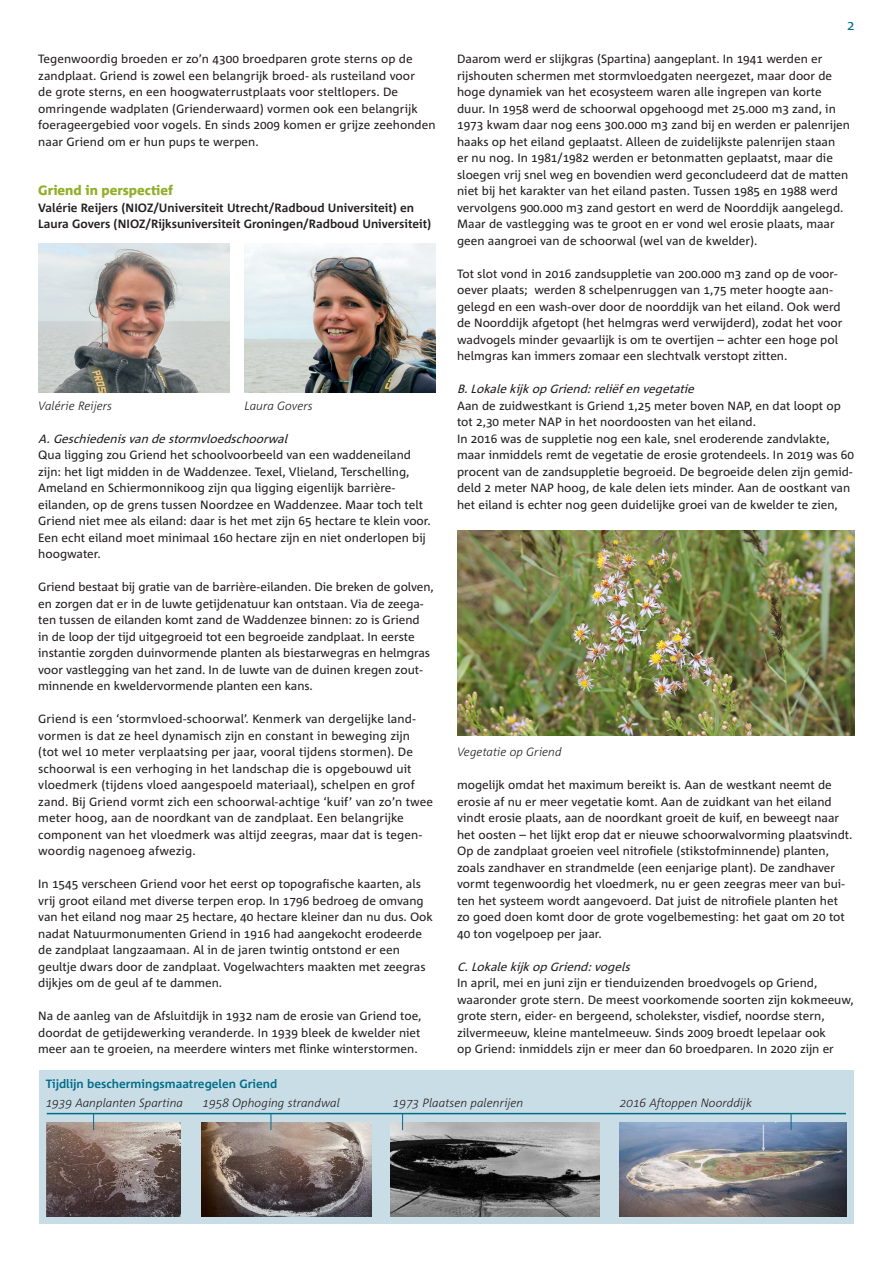
<style>
.page{position:relative;width:893px;height:1263px;background:#fff}
.page>*{position:absolute;margin:0;border:0;box-sizing:border-box;transform-origin:0 0}
._3__kopje_groen{font:800 13.5px "Corpid C1";color:#92af2a}
.t1{font:13.5px "Corpid C1";color:#006d89}
._6__Body{font:12px/16.5px "Corpid C1";color:#231f20}
._5__Beeld_bijschrift{font:italic 300 12px "Corpid C1";color:#231f20}
._4__Naam{font:700 12px/16.5px "Corpid C1";color:#231f20}
.body_italic{font:italic 12px "Corpid C1";color:#231f20}
._5__Beeld_bijschrift-2{font:700 12px "Corpid C1";color:#006d89}
</style>
<div class="page">
<div style="left:39px;top:1071px;width:815px;height:153px;background:#c9dde6"></div>
<img style="left:38px;top:243px;width:192px;height:149px">
<img style="left:244px;top:243px;width:192px;height:149px">
<img style="left:457px;top:531px;width:398px;height:205px">
<img style="left:47px;top:1123px;width:134px;height:93px">
<img style="left:201px;top:1123px;width:170px;height:93px">
<img style="left:391px;top:1123px;width:208px;height:93px">
<img style="left:619px;top:1123px;width:227px;height:93px">
<hr style="left:47px;top:1113px;width:799px;height:1px;background:#006d89">
<svg style="left:93px;top:1114px;width:1px;height:16px"></svg>
<svg style="left:271px;top:1114px;width:1px;height:16px"></svg>
<svg style="left:402px;top:1114px;width:1px;height:16px"></svg>
<svg style="left:791px;top:1114px;width:1px;height:16px"></svg>
<p class="_6__Body" style="left:38px;top:50px;width:399px">Tegenwoordig broeden er zo’n 4300 broedparen grote sterns op de zandplaat. Griend is zowel een belangrijk broed- als rusteiland voor<br>de grote sterns, en een hoogwaterrustplaats voor steltlopers. De omringende wadplaten (Grienderwaard) vormen ook een belangrijk foerageergebied voor vogels. En sinds 2009 komen er grijze zeehonden naar Griend om er hun pups te werpen.</p>
<p class="_3__kopje_groen" style="left:38px;top:182px;width:136px">Griend in perspectief</p>
<p class="_4__Naam" style="left:38px;top:199px;width:395px">Valérie Reijers (NIOZ/Universiteit Utrecht/Radboud Universiteit) en<br>Laura Govers (NIOZ/Rijksuniversiteit Groningen/Radboud Universiteit)</p>
<p class="_5__Beeld_bijschrift" style="left:38px;top:398px;width:75px">Valérie Reijers</p>
<p class="_5__Beeld_bijschrift" style="left:244px;top:398px;width:70px">Laura Govers</p>
<p class="body_italic" style="left:38px;top:431px;width:254px">A.Geschiedenisvan destormvloedschoorwal</p>
<p class="_6__Body" style="left:38px;top:446px;width:394px">Qua ligging zou Griend het schoolvoorbeeld van een waddeneiland zijn: het ligt midden in de Waddenzee. Texel, Vlieland, Terschelling, Ameland en Schiermonnikoog zijn qua ligging eigenlijk barrière&shy;eilanden, op de grens tussen Noordzee en Waddenzee. Maar toch telt Griend niet mee als eiland: daar is het met zijn 65 hectare te klein voor.<br>Een echt eiland moet minimaal 160 hectare zijn en niet onderlopen bij hoogwater.</p>
<p class="_6__Body" style="left:38px;top:578px;width:397px">Griend bestaat bij gratie van de barrière-eilanden. Die breken de golven, en zorgen dat er in de luwte getijdenatuur kan ontstaan. Via de zeega&shy;ten tussen de eilanden komt zand de Waddenzee binnen: zo is Griend<br>in de loop der tijd uitgegroeid tot een begroeide zandplaat. In eerste instantie zorgden duinvormende planten als biestarwegras en helmgras voor vastlegging van het zand. In de luwte van de duinen kregen zout&shy;minnende en kweldervormende planten een kans.</p>
<p class="_6__Body" style="left:38px;top:710px;width:396px">Griend is een ‘stormvloed-schoorwal’. Kenmerk van dergelijke land&shy;vormen is dat ze heel dynamisch zijn en constant in beweging zijn (tot wel 10 meter verplaatsing per jaar, vooral tijdens stormen). De schoorwal is een verhoging in het landschap die is opgebouwd uit vloedmerk (tijdens vloed aangespoeld materiaal), schelpen en grof zand. Bij Griend vormt zich een schoorwal-achtige ‘kuif’ van zo’n twee meter hoog, aan de noordkant van de zandplaat. Een belangrijke component van het vloedmerk was altijd zeegras, maar dat is tegen&shy;woordig nagenoeg afwezig.</p>
<p class="_6__Body" style="left:38px;top:875px;width:396px">In 1545 verscheen Griend voor het eerst op topografische kaarten, als vrij groot eiland met diverse terpen erop. In 1796 bedroeg de omvang van het eiland nog maar 25 hectare, 40 hectare kleiner dan nu dus. Ook nadat Natuurmonumenten Griend in 1916 had aangekocht erodeerde de zandplaat langzaamaan. Al in de jaren twintig ontstond er een geultje dwars door de zandplaat. Vogelwachters maakten met zeegras dijkjes om de geul af te dammen.</p>
<p class="_6__Body" style="left:38px;top:1007px;width:385px;text-align:justify">Na de aanleg van de Afsluitdijk in 1932 nam de erosie van Griend toe, doordat de getijdewerking veranderde. In 1939 bleek de kwelder niet meer aan te groeien, na meerdere winters met flinke winterstormen.</p>
<p class="t1" style="left:847px;top:17px;width:9px">2</p>
<p class="_6__Body" style="left:457px;top:50px;width:394px">Daarom werd er slijkgras (Spartina) aangeplant. In 1941 werden er rijshouten schermen met stormvloedgaten neergezet, maar door de hoge dynamiek van het ecosysteem waren alle ingrepen van korte duur. In 1958 werd de schoorwal opgehoogd met 25.000 m3 zand, in 1973 kwam daar nog eens 300.000 m3 zand bij en werden er palenrijen haaks op het eiland geplaatst. Alleen de zuidelijkste palenrijen staan<br>er nu nog. In 1981/1982 werden er betonmatten geplaatst, maar die sloegen vrij snel weg en bovendien werd geconcludeerd dat de matten niet bij het karakter van het eiland pasten. Tussen 1985 en 1988 werd vervolgens 900.000 m3 zand gestort en werd de Noorddijk aangelegd.<br>Maar de vastlegging was te groot en er vond wel erosie plaats, maar geen aangroei van de schoorwal (wel van de kwelder).</p>
<p class="_6__Body" style="left:457px;top:265px;width:387px">Tot slot vond in 2016 zandsuppletie van 200.000 m3 zand op de voor&shy;oever plaats; werden 8 schelpenruggen van 1,75 meter hoogte aan&shy;gelegd en een wash-over door de noorddijk van het eiland. Ook werd de Noorddijk afgetopt (het helmgras werd verwijderd), zodat het voor wadvogels minder gevaarlijk is om te overtijen – achter een hoge pol helmgras kan immers zomaar een slechtvalk verstopt zitten.</p>
<p class="body_italic" style="left:457px;top:382px;width:242px">B.LokalekijkopGriend:reliëfen vegetatie</p>
<p class="_6__Body" style="left:457px;top:397px;width:385px">Aan de zuidwestkant is Griend 1,25 meter boven NAP, en dat loopt op tot 2,30 meter NAP in het noordoosten van het eiland.</p>
<p class="_6__Body" style="left:457px;top:430px;width:398px">In 2016 was de suppletie nog een kale, snel eroderende zandvlakte, maar inmiddels remt de vegetatie de erosie grotendeels. In 2019 was 60 procent van de zandsuppletie begroeid. De begroeide delen zijn gemid&shy;deld 2 meter NAP hoog, de kale delen iets minder. Aan de oostkant van het eiland is echter nog geen duidelijke groei van de kwelder te zien,</p>
<p class="_5__Beeld_bijschrift" style="left:457px;top:745px;width:106px">Vegetatie op Griend</p>
<p class="_6__Body" style="left:457px;top:776px;width:397px">mogelijk omdat het maximum bereikt is. Aan de westkant neemt de erosie af nu er meer vegetatie komt. Aan de zuidkant van het eiland vindt erosie plaats, aan de noordkant groeit de kuif, en beweegt naar het oosten – het lijkt erop dat er nieuwe schoorwalvorming plaatsvindt.</p>
<p class="_6__Body" style="left:457px;top:842px;width:389px">Op de zandplaat groeien veel nitrofiele (stikstofminnende) planten, zoals zandhaver en strandmelde (een eenjarige plant). De zandhaver vormt tegenwoordig het vloedmerk, nu er geen zeegras meer van bui&shy;ten het systeem wordt aangevoerd. Dat juist de nitrofiele planten het zo goed doen komt door de grote vogelbemesting: het gaat om 20 tot 40 ton vogelpoep per jaar.</p>
<p class="body_italic" style="left:457px;top:959px;width:178px">C.LokalekijkopGriend:vogels</p>
<p class="_6__Body" style="left:457px;top:974px;width:398px">In april, mei en juni zijn er tienduizenden broedvogels op Griend, waaronder grote stern. De meest voorkomende soorten zijn kokmeeuw, grote stern, eider- en bergeend, scholekster, visdief, noordse stern, zilvermeeuw, kleine mantelmeeuw. Sinds 2009 broedt lepelaar ook<br>op Griend: inmiddels zijn er meer dan 60 broedparen. In 2020 zijn er</p>
<p class="_5__Beeld_bijschrift-2" style="left:46px;top:1076px;width:233px">Tijdlijn beschermingsmaatregelen Griend</p>
<p class="_5__Beeld_bijschrift" style="left:46px;top:1095px;width:139px">1939 Aanplanten Spartina</p>
<p class="_5__Beeld_bijschrift" style="left:203px;top:1095px;width:139px">1958 Ophoging strandwal</p>
<p class="_5__Beeld_bijschrift" style="left:393px;top:1095px;width:132px">1973 Plaatsen palenrijen</p>
<p class="_5__Beeld_bijschrift" style="left:620px;top:1095px;width:134px">2016 Aftoppen Noorddijk</p>
</div>
